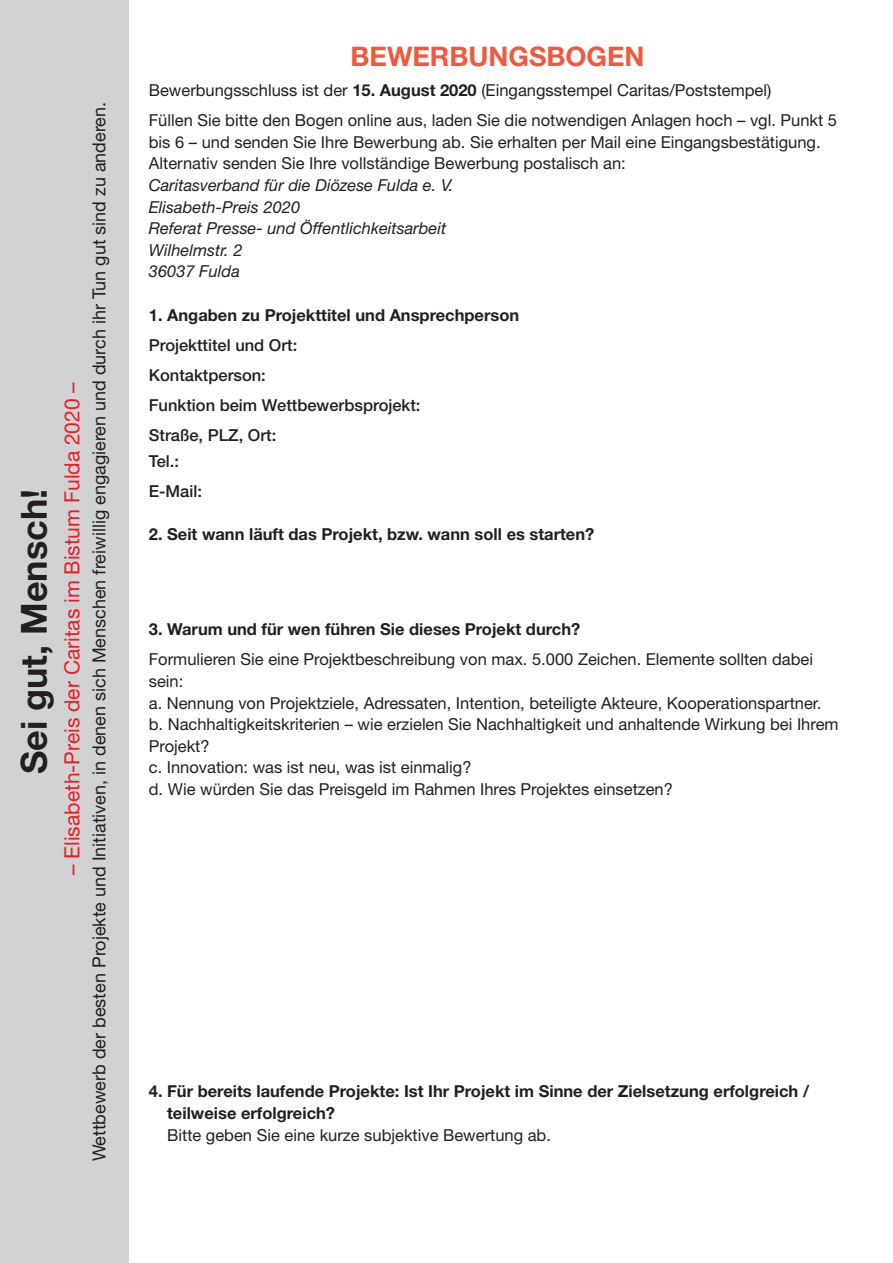
<style>
.page{position:relative;width:893px;height:1263px;background:#fff}
.page>*{position:absolute;margin:0;border:0;box-sizing:border-box;transform-origin:0 0}
.t1{font:700 36px "Helvetica Neue LT Std";color:#231f20}
.t2{font:700 27px "Helvetica Neue LT Std";color:#f0593e}
.t3{font:21px "Helvetica Neue LT Std";color:#ee1d23}
.t4{font:18px "Helvetica Neue LT Std";color:#231f20}
.t5{font:16.5px/21.6px "Helvetica Neue LT Std";color:#231f20}
.t6{font:700 16.5px/21.6px "Helvetica Neue LT Std";color:#231f20}
.t7{font:italic 16.5px "Helvetica Neue LT Std";color:#231f20}
.t8{font:500 16.5px "Helvetica Neue LT Std";color:#231f20}
.s1{font-weight:700}
.s2{font-weight:400}
</style>
<div class="page">
<div style="left:0;top:0;width:129px;height:1263px;background:#d1d2d4"></div>
<p class="t1" style="left:12px;top:774px;width:287px;rotate:-90deg">Sei gut, Mensch!</p>
<p class="t3" style="left:60px;top:875px;width:494px;rotate:-90deg">– Elisabeth-Preis der Caritas im Bistum Fulda 2020 –</p>
<p class="t4" style="left:88px;top:1161px;width:1061px;rotate:-90deg">Wettbewerb der besten Projekte und Initiativen, in denen sich Menschen freiwillig engagieren und durch ihr Tun gut sind zu anderen.</p>
<p class="t2" style="left:350px;top:40px;width:296px">BEWERBUNGSBOGEN</p>
<p class="t5" style="left:149px;top:79px;width:624px">Bewerbungsschluss ist der <span class="s1">15. August 2020</span> (Eingangsstempel Caritas/Poststempel)</p>
<p class="t5" style="left:149px;top:109px;width:690px">Füllen Sie bitte den Bogen online aus, laden Sie die notwendigen Anlagen hoch – vgl. Punkt 5 bis 6 – und senden Sie Ihre Bewerbung ab. Sie erhalten per Mail eine Eingangsbestätigung.</p>
<p class="t5" style="left:149px;top:153px;width:479px">Alternativ senden Sie Ihre vollständige Bewerbung postalisch an:</p>
<p class="t7" style="left:149px;top:175px;width:306px">Caritasverband für die Diözese Fulda e. V.</p>
<p class="t7" style="left:149px;top:197px;width:153px">Elisabeth-Preis 2020</p>
<p class="t7" style="left:149px;top:218px;width:299px">Referat Presse- und Öffentlichkeitsarbeit</p>
<p class="t7" style="left:149px;top:240px;width:95px">Wilhelmstr. 2</p>
<p class="t7" style="left:149px;top:262px;width:93px">36037 Fulda</p>
<p class="t6" style="left:149px;top:304px;width:372px">1. Angaben zu Projekttitel und Ansprechperson</p>
<p class="t8" style="left:149px;top:335px;width:150px">Projekttitel und Ort:</p>
<p class="t8" style="left:149px;top:365px;width:119px">Kontaktperson:</p>
<p class="t8" style="left:149px;top:395px;width:273px">Funktion beim Wettbewerbsprojekt:</p>
<p class="t8" style="left:149px;top:425px;width:129px">Straße, PLZ, Ort:</p>
<p class="t8" style="left:149px;top:451px;width:32px">Tel.:</p>
<p class="t8" style="left:149px;top:481px;width:55px">E-Mail:</p>
<p class="t6" style="left:149px;top:523px;width:447px">2. Seit wann läuft das Projekt, bzw. wann soll es starten?</p>
<p class="t6" style="left:149px;top:618px;width:433px">3. Warum und für wen führen Sie dieses Projekt durch?</p>
<p class="t5" style="left:149px;top:648px;width:666px">Formulieren Sie eine Projektbeschreibung von max. 5.000 Zeichen. Elemente sollten dabei sein:</p>
<p class="t5" style="left:149px;top:692px;width:674px">a. Nennung von Projektziele, Adressaten, Intention, beteiligte Akteure, Kooperationspartner.</p>
<p class="t5" style="left:149px;top:713px;width:691px">b. Nachhaltigkeitskriterien – wie erzielen Sie Nachhaltigkeit und anhaltende Wirkung bei Ihrem<br>Projekt?</p>
<p class="t5" style="left:149px;top:756px;width:324px">c. Innovation: was ist neu, was ist einmalig?</p>
<p class="t5" style="left:149px;top:778px;width:526px">d. Wie würden Sie das Preisgeld im Rahmen Ihres Projektes einsetzen?</p>
<p class="t6" style="left:167px;top:1080px;width:643px;text-indent:-18px">4. Für bereits laufende Projekte: Ist Ihr Projekt im Sinne der Zielsetzung erfolgreich / teilweise erfolgreich?<br><span class="s2">Bitte geben Sie eine kurze subjektive Bewertung ab.</span></p>
</div>
